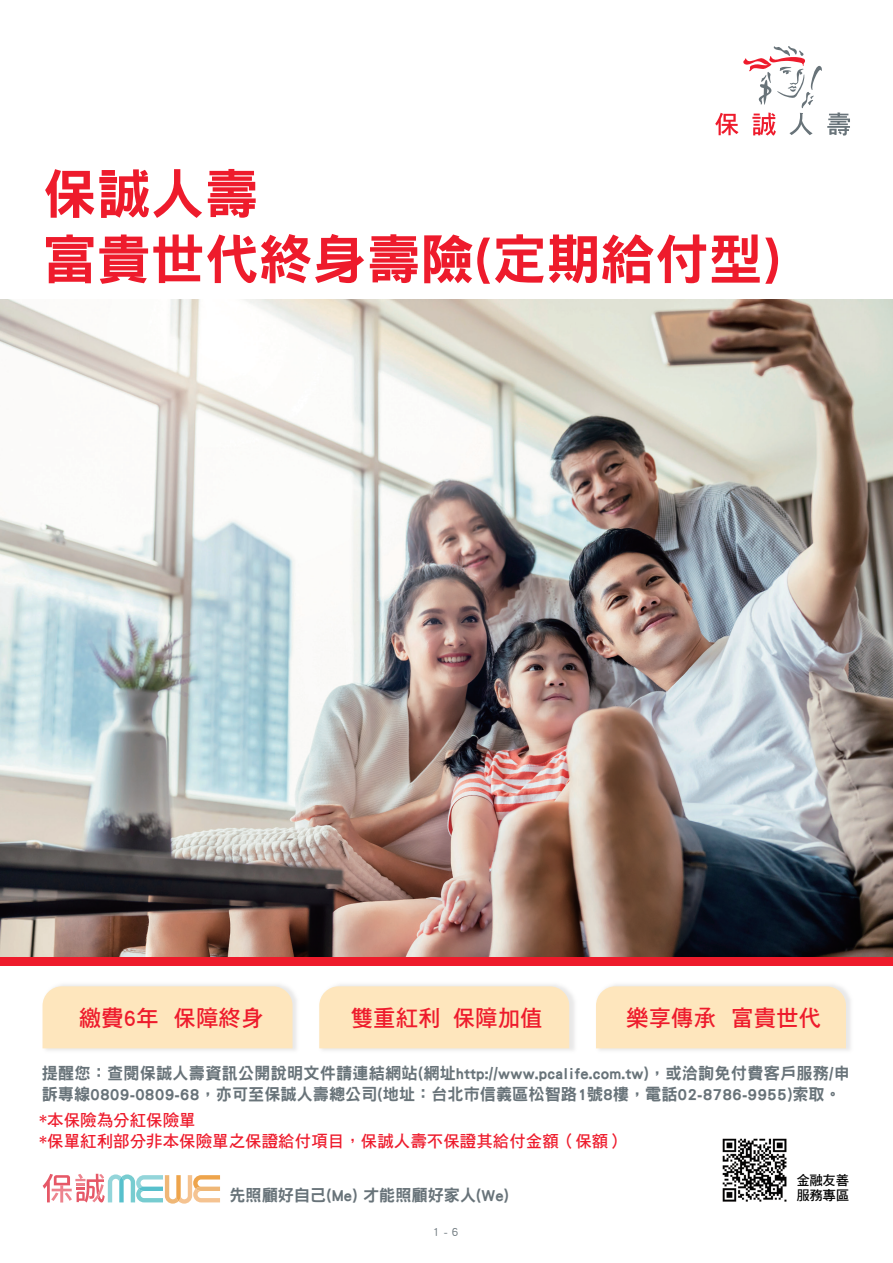
<style>
.page{position:relative;width:893px;height:1263px;background:#fff}
.page>*{position:absolute;margin:0;border:0;box-sizing:border-box;transform-origin:0 0}
.t1{font:54px/65.4px "DF Hei Std W9";color:#ee1b2c}
.t2{font:22.8px "DF Hei Std W7";color:#ee1b2c}
.t3{font:16.65px/21px "DF Hei Std W7";color:#ee1b2c}
.t4{font:16.5px/21px "DF Hei Std W9";color:#687379}
.t5{font:13.5px/15px "DF Hei Std W7";letter-spacing:-.03em;color:#030303}
.t6{font:12px "DF Hei Std W5";color:#687379}
</style>
<div class="page">
<img style="left:0;top:300px;width:893px;height:657px">
<div style="left:43px;top:986px;width:250px;height:62px;background:#fee6bd"></div>
<div style="left:596px;top:986px;width:250px;height:62px;background:#fee6bd"></div>
<img style="left:319px;top:984px;width:256px;height:67px">
<div style="left:319px;top:986px;width:250px;height:62px;background:#fee6bd"></div>
<svg style="left:715px;top:46px;width:135px;height:90px"></svg>
<div style="left:0;top:957px;width:893px;height:9px;background:#ee1b2b"></div>
<svg style="left:43px;top:1174px;width:177px;height:29px"></svg>
<img style="left:722px;top:1138px;width:65px;height:64px">
<h1 class="t1" style="left:43px;top:160px;width:739px">保誠人壽<br>富貴世代終身壽險(定期給付型)</h1>
<h2 class="t2" style="left:79px;top:1005px;width:186px">繳費6年 保障終身</h2>
<h2 class="t2" style="left:351px;top:1005px;width:193px">雙重紅利 保障加值</h2>
<h2 class="t2" style="left:626px;top:1005px;width:196px">樂享傳承 富貴世代</h2>
<p class="t4" style="left:42px;top:1063px;width:810px">提醒您：查閱保誠人壽資訊公開說明文件請連結網站(網址http://www.pcalife.com.tw)，或洽詢免付費客戶服務/申訴專線0809-0809-68，亦可至保誠人壽總公司(地址：台北市信義區松智路1號8樓，電話02-8786-9955)索取。</p>
<p class="t3" style="left:39px;top:1110px;width:587px">*本保險為分紅保險單<br>*保單紅利部分非本保險單之保證給付項目，保誠人壽不保證其給付金額（保額）</p>
<p class="t4" style="left:229px;top:1184px;width:281px">先照顧好自己(Me) 才能照顧好家人(We)</p>
<p class="t6" style="left:433px;top:1225px;width:27px">1 - 6</p>
<p class="t5" style="left:796px;top:1172px;width:54px">金融友善服務專區</p>
</div>
